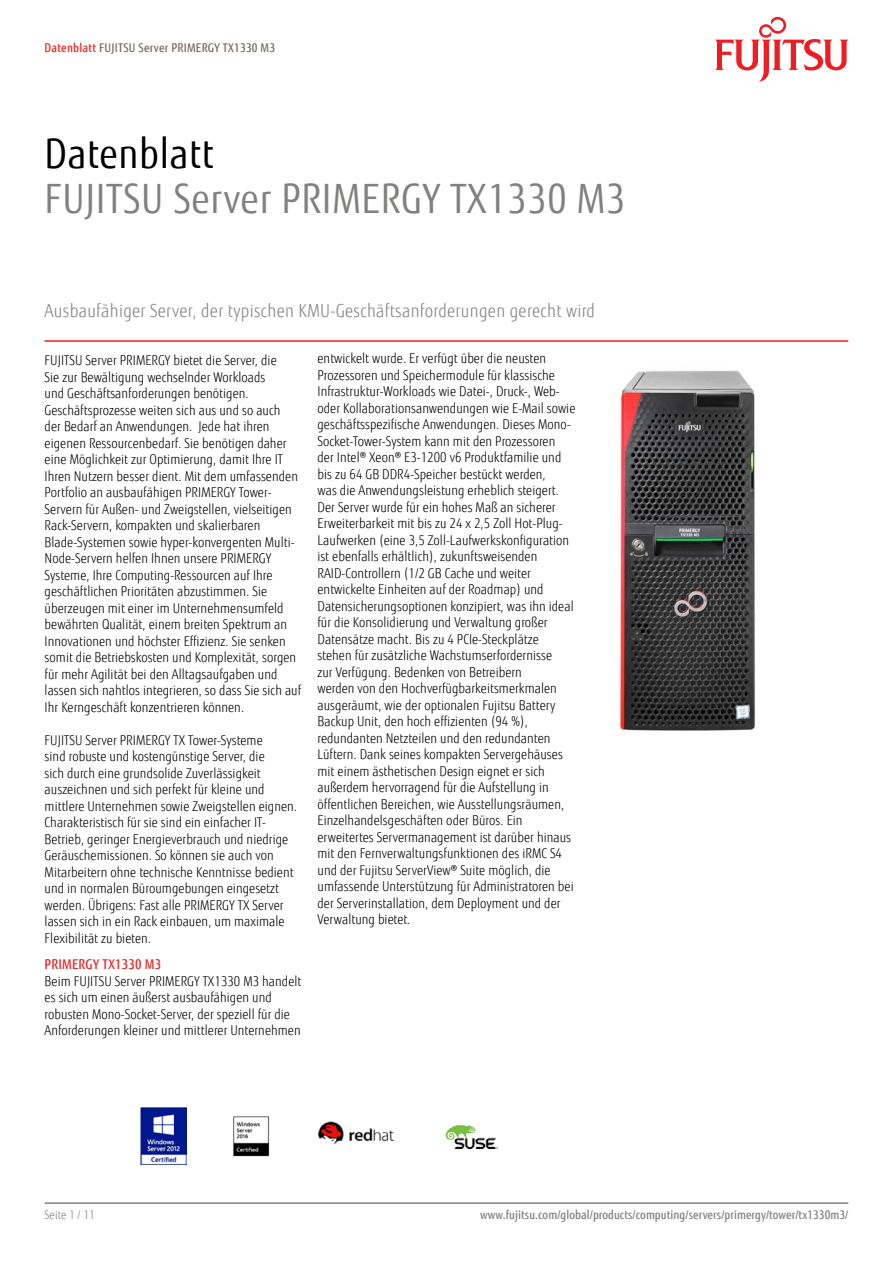
<style>
.page{position:relative;width:893px;height:1263px;background:#fff}
.page>*{position:absolute;margin:0;border:0;box-sizing:border-box;transform-origin:0 0}
.t1{font:40.5px "Fujitsu Sans";letter-spacing:.02em;color:#818280;scale:.9 1}
.t2{font:40.5px "Fujitsu Sans";letter-spacing:.02em;color:#000;scale:.9 1}
.t3{font:300 18px "Fujitsu Sans";letter-spacing:.02em;color:#818280;scale:.9 1}
.t4{font:300 13.5px/16.5px "Fujitsu Sans";letter-spacing:.005em;color:#000;scale:.9 1}
.t5{font:500 13.5px "Fujitsu Sans";letter-spacing:.02em;color:#e82425;scale:.9 1}
.t6{font:500 12px "Fujitsu Sans";letter-spacing:.005em;color:#818280;scale:.9 1}
.t7{font:500 12px "Fujitsu Sans";letter-spacing:.02em;color:#79695e;scale:.9 1}
.t8{font:300 12px "Fujitsu Sans";letter-spacing:.005em;color:#818280;scale:.9 1}
.s1{color:#e92425}
</style>
<div class="page">
<hr style="left:45px;top:1202px;width:803px;height:2px;background:#818280">
<hr style="left:45px;top:340px;width:803px;height:2px;background:#ed1d24">
<svg style="left:715px;top:17px;width:133px;height:65px"></svg>
<img style="left:619px;top:370px;width:137px;height:361px">
<img style="left:140px;top:1107px;width:46px;height:58px">
<img style="left:233px;top:1116px;width:37px;height:41px">
<img style="left:318px;top:1121px;width:78px;height:23px">
<img style="left:445px;top:1125px;width:53px;height:24px">
<p class="t7" style="left:45px;top:40px;width:258px"><span class="s1">Datenblatt</span> FUJITSU Server PRIMERGY TX1330 M3</p>
<h1 class="t2" style="left:45px;top:130px;width:189px">Datenblatt</h1>
<h1 class="t1" style="left:45px;top:175px;width:647px">FUJITSU Server PRIMERGY TX1330 M3</h1>
<h2 class="t3" style="left:45px;top:300px;width:613px">Ausbaufähiger Server, der typischen KMU-Geschäftsanforderungen gerecht wird</h2>
<p class="t4" style="left:45px;top:352px;width:287px">FUJITSU Server PRIMERGY bietet die Server, die<br>Sie zur Bewältigung wechselnder Workloads<br>und Geschäftsanforderungen benötigen.<br>Geschäftsprozesse weiten sich aus und so auch<br>der Bedarf an Anwendungen. Jede hat ihren eigenen Ressourcenbedarf. Sie benötigen daher eine Möglichkeit zur Optimierung, damit Ihre IT Ihren Nutzern besser dient. Mit dem umfassenden Portfolio an ausbaufähigen PRIMERGY Tower-Servern für Außen- und Zweigstellen, vielseitigen Rack-Servern, kompakten und skalierbaren Blade-Systemen sowie hyper-konvergenten Multi-Node-Servern helfen Ihnen unsere PRIMERGY Systeme, Ihre Computing-Ressourcen auf Ihre geschäftlichen Prioritäten abzustimmen. Sie überzeugen mit einer im Unternehmensumfeld bewährten Qualität, einem breiten Spektrum an Innovationen und höchster Effizienz. Sie senken somit die Betriebskosten und Komplexität, sorgen für mehr Agilität bei den Alltagsaufgaben und lassen sich nahtlos integrieren, so dass Sie sich auf Ihr Kerngeschäft konzentrieren können.</p>
<p class="t4" style="left:45px;top:732px;width:282px">FUJITSU Server PRIMERGY TX Tower-Systeme<br>sind robuste und kostengünstige Server, die<br>sich durch eine grundsolide Zuverlässigkeit auszeichnen und sich perfekt für kleine und mittlere Unternehmen sowie Zweigstellen eignen.<br>Charakteristisch für sie sind ein einfacher IT-Betrieb, geringer Energieverbrauch und niedrige Geräuschemissionen. So können sie auch von Mitarbeitern ohne technische Kenntnisse bedient und in normalen Büroumgebungen eingesetzt werden. Übrigens: Fast alle PRIMERGY TX Server lassen sich in ein Rack einbauen, um maximale Flexibilität zu bieten.</p>
<p class="t5" style="left:45px;top:956px;width:131px">PRIMERGY TX1330 M3</p>
<p class="t4" style="left:45px;top:973px;width:287px">Beim FUJITSU Server PRIMERGY TX1330 M3 handelt es sich um einen äußerst ausbaufähigen und robusten Mono-Socket-Server, der speziell für die Anforderungen kleiner und mittlerer Unternehmen</p>
<p class="t4" style="left:317px;top:350px;width:288px">entwickelt wurde. Er verfügt über die neusten Prozessoren und Speichermodule für klassische Infrastruktur-Workloads wie Datei-, Druck-, Web&shy;oder Kollaborationsanwendungen wie E-Mail sowie geschäftsspezifische Anwendungen. Dieses Mono-Socket-Tower-System kann mit den Prozessoren<br>der Intel® Xeon® E3-1200 v6 Produktfamilie und bis zu 64 GB DDR4-Speicher bestückt werden,<br>was die Anwendungsleistung erheblich steigert.<br>Der Server wurde für ein hohes Maß an sicherer Erweiterbarkeit mit bis zu 24 x 2,5 Zoll Hot-Plug-Laufwerken (eine 3,5 Zoll-Laufwerkskonfiguration ist ebenfalls erhältlich), zukunftsweisenden RAID-Controllern (1/2 GB Cache und weiter entwickelte Einheiten auf der Roadmap) und Datensicherungsoptionen konzipiert, was ihn ideal für die Konsolidierung und Verwaltung großer Datensätze macht. Bis zu 4 PCIe-Steckplätze stehen für zusätzliche Wachstumserfordernisse<br>zur Verfügung. Bedenken von Betreibern<br>werden von den Hochverfügbarkeitsmerkmalen ausgeräumt, wie der optionalen Fujitsu Battery Backup Unit, den hoch effizienten (94 %), redundanten Netzteilen und den redundanten Lüftern. Dank seines kompakten Servergehäuses mit einem ästhetischen Design eignet er sich außerdem hervorragend für die Aufstellung in öffentlichen Bereichen, wie Ausstellungsräumen, Einzelhandelsgeschäften oder Büros. Ein erweitertes Servermanagement ist darüber hinaus mit den Fernverwaltungsfunktionen des iRMC S4 und der Fujitsu ServerView® Suite möglich, die umfassende Unterstützung für Administratoren bei der Serverinstallation, dem Deployment und der Verwaltung bietet.</p>
<p class="t8" style="left:45px;top:1208px;width:57px">Seite 1 / 11</p>
<p class="t6" style="left:480px;top:1208px;width:411px">www.fujitsu.com/global/products/computing/servers/primergy/tower/tx1330m3/</p>
</div>
